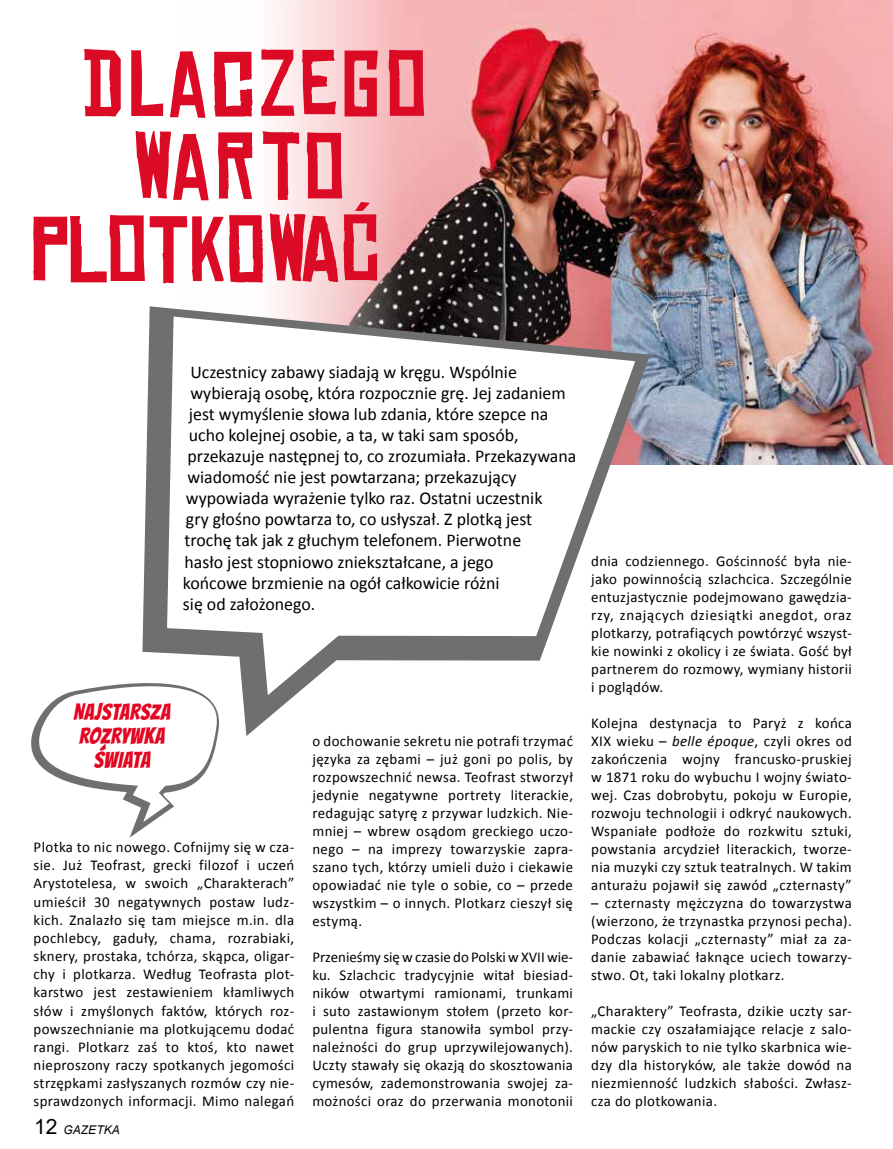
<style>
.page{position:relative;width:893px;height:1149px;background:#fff}
.page>*{position:absolute;margin:0;border:0;box-sizing:border-box;transform-origin:0 0}
.t1{font:90px/82.5px "Chinese Rocks Rg";letter-spacing:.015em;color:#dc0b25;text-align:center}
.t2{font:22.5px/24px "Bangers";letter-spacing:.025em;color:#e40521;text-align:center}
.t3{font:18px "Calibri";color:#000}
.t4{font:15px/18px "Calibri";letter-spacing:.025em;color:#000;text-align:justify}
.t5{font:italic 12px "Arial";letter-spacing:.005em;color:#000}
.s1{font-style:normal;font-size:21px}
.s2{font-style:italic}
</style>
<div class="page">
<img style="left:274px;top:0;width:619px;height:464px">
<svg style="left:142px;top:306px;width:508px;height:430px"></svg>
<svg style="left:167px;top:316px;width:468px;height:379px"></svg>
<svg style="left:31px;top:669px;width:193px;height:168px"></svg>
<h1 class="t1" style="left:31px;top:46px;width:398px">DLACZEGO<br>WARTO<br>PLOTKOWAĆ</h1>
<p class="t3" style="left:190px;top:361px;width:328px">Uczestnicy zabawy siadają w kręgu. Wspólnie</p>
<p class="t3" style="left:190px;top:382px;width:377px">wybierają osobę, która rozpocznie grę. Jej zadaniem</p>
<p class="t3" style="left:189px;top:403px;width:361px">jest wymyślenie słowa lub zdania, które szepce na</p>
<p class="t3" style="left:189px;top:424px;width:331px">ucho kolejnej osobie, a ta, w taki sam sposób,</p>
<p class="t3" style="left:187px;top:445px;width:391px">przekazuje następnej to, co zrozumiała. Przekazywana</p>
<p class="t3" style="left:187px;top:466px;width:331px">wiadomość nie jest powtarzana; przekazujący</p>
<p class="t3" style="left:186px;top:487px;width:358px">wypowiada wyrażenie tylko raz. Ostatni uczestnik</p>
<p class="t3" style="left:186px;top:508px;width:348px">gry głośno powtarza to, co usłyszał. Z plotką jest</p>
<p class="t3" style="left:184px;top:529px;width:338px">trochę tak jak z głuchym telefonem. Pierwotne</p>
<p class="t3" style="left:184px;top:550px;width:311px">hasło jest stopniowo zniekształcane, a jego</p>
<p class="t3" style="left:183px;top:571px;width:318px">końcowe brzmienie na ogół całkowicie różni</p>
<p class="t3" style="left:183px;top:592px;width:134px">się od założonego.</p>
<h2 class="t2" style="left:74px;top:700px;width:98px">NAJSTARSZA<br>ROZRYWKA<br>ŚWIATA</h2>
<p class="t4" style="left:34px;top:837px;width:262px">Plotka to nic nowego. Cofnijmy się w cza&shy;sie. Już Teofrast, grecki filozof i uczeń Arystotelesa, w swoich „Charakterach” umieścił 30 negatywnych postaw ludz&shy;kich. Znalazło się tam miejsce m.in. dla pochlebcy, gaduły, chama, rozrabiaki, sknery, prostaka, tchórza, skąpca, oligar&shy;chy i plotkarza. Według Teofrasta plot&shy;karstwo jest zestawieniem kłamliwych słów i zmyślonych faktów, których roz&shy;powszechnianie ma plotkującemu dodać rangi. Plotkarz zaś to ktoś, kto nawet nieproszony raczy spotkanych jegomości strzępkami zasłyszanych rozmów czy nie&shy;sprawdzonych informacji. Mimo nalegań</p>
<p class="t5" style="left:34px;top:1121px;width:87px"><span class="s1">12</span> GAZETKA</p>
<p class="t4" style="left:312px;top:731px;width:262px">o dochowanie sekretu nie potrafi trzymać języka za zębami – już goni po polis, by rozpowszechnić newsa. Teofrast stworzył jedynie negatywne portrety literackie, redagując satyrę z przywar ludzkich. Nie&shy;mniej – wbrew osądom greckiego uczo&shy;nego – na imprezy towarzyskie zapra&shy;szano tych, którzy umieli dużo i ciekawie opowiadać nie tyle o sobie, co – przede wszystkim – o innych. Plotkarz cieszył się estymą.</p>
<p class="t4" style="left:312px;top:947px;width:262px">Przenieśmy się w czasie do Polski w XVII wie&shy;ku. Szlachcic tradycyjnie witał biesiad&shy;ników otwartymi ramionami, trunkami i suto zastawionym stołem (przeto kor&shy;pulentna figura stanowiła symbol przy&shy;należności do grup uprzywilejowanych).<br>Uczty stawały się okazją do skosztowania cymesów, zademonstrowania swojej za&shy;możności oraz do przerwania monotonii</p>
<p class="t4" style="left:591px;top:551px;width:262px">dnia codziennego. Gościnność była nie&shy;jako powinnością szlachcica. Szczególnie entuzjastycznie podejmowano gawędzia&shy;rzy, znających dziesiątki anegdot, oraz plotkarzy, potrafiących powtórzyć wszyst&shy;kie nowinki z okolicy i ze świata. Gość był partnerem do rozmowy, wymiany historii i poglądów.</p>
<p class="t4" style="left:591px;top:713px;width:262px">Kolejna destynacja to Paryż z końca XIX wieku – <span class="s2">belle époque</span>, czyli okres od zakończenia wojny francusko-pruskiej w 1871 roku do wybuchu I wojny świato&shy;wej. Czas dobrobytu, pokoju w Europie, rozwoju technologii i odkryć naukowych.<br>Wspaniałe podłoże do rozkwitu sztuki, powstania arcydzieł literackich, tworze&shy;nia muzyki czy sztuk teatralnych. W takim anturażu pojawił się zawód „czternasty”</p>
<p class="t4" style="left:591px;top:893px;width:262px">– czternasty mężczyzna do towarzystwa (wierzono, że trzynastka przynosi pecha).<br>Podczas kolacji „czternasty” miał za za&shy;danie zabawiać łaknące uciech towarzy&shy;stwo. Ot, taki lokalny plotkarz.</p>
<p class="t4" style="left:591px;top:1001px;width:262px">„Charaktery” Teofrasta, dzikie uczty sar&shy;mackie czy oszałamiające relacje z salo&shy;nów paryskich to nie tylko skarbnica wie&shy;dzy dla historyków, ale także dowód na niezmienność ludzkich słabości. Zwłasz&shy;cza do plotkowania.</p>
</div>
